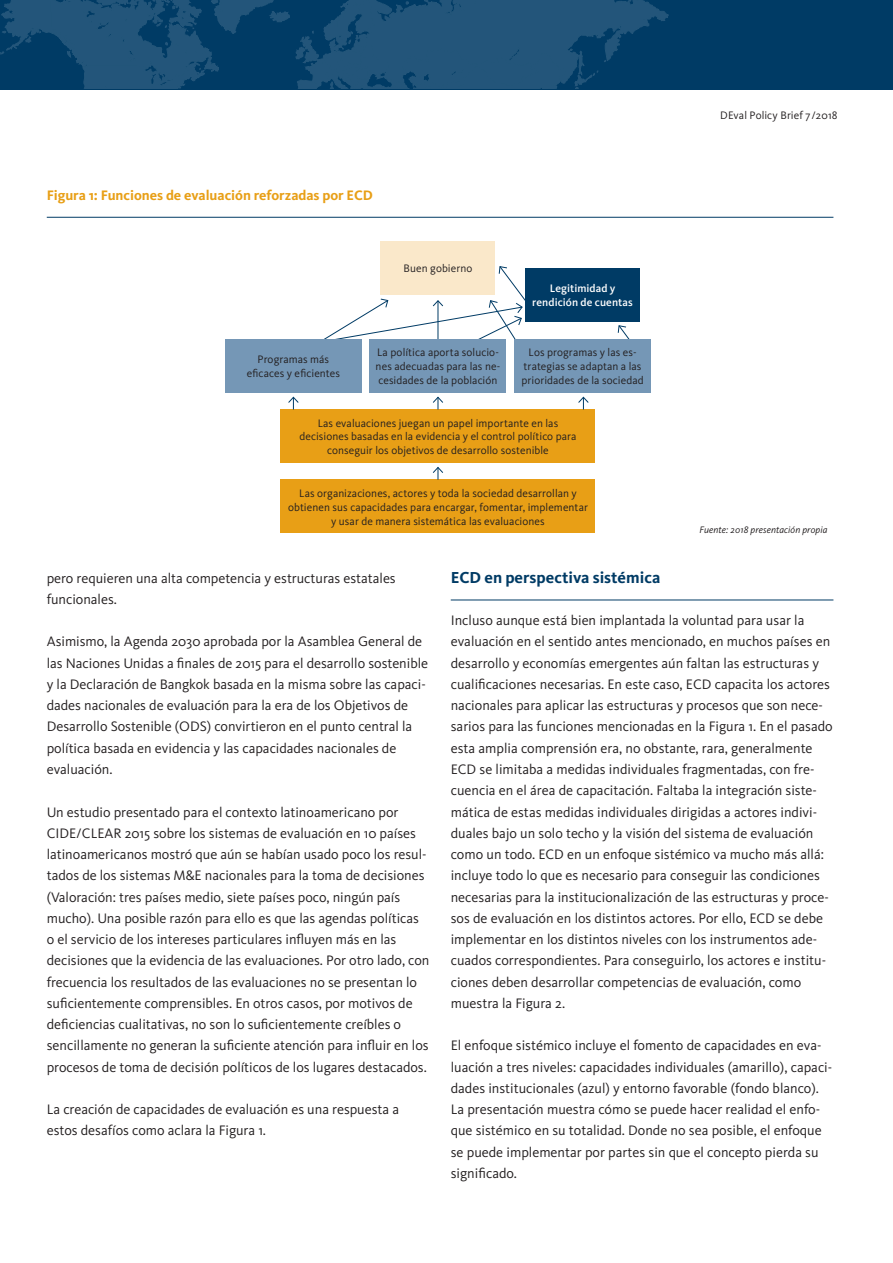
<style>
.page{position:relative;width:893px;height:1263px;background:#fff}
.page>*{position:absolute;margin:0;border:0;box-sizing:border-box;transform-origin:0 0}
.t1{font:700 16.5px "Kievit OT";color:#003b65}
.t2{font:14.25px/21.3px "Kievit OT";color:#231f20}
.t3{font:700 14.25px "Kievit OT";color:#e89f16}
.t4{font:11.25px/13.8px "Kievit OT";letter-spacing:.005em;color:#231f20;text-align:center}
.t5{font:500 11.25px/13.8px "Kievit OT";letter-spacing:.005em;color:#fff;text-align:center}
.t6{font:italic 9.75px "Kievit OT";letter-spacing:.01em;color:#231f20}
</style>
<div class="page">
<div style="left:0;top:0;width:893px;height:90px;background:#003b65"></div>
<svg style="left:0;top:0;width:669px;height:89px"></svg>
<hr style="left:451px;top:600px;width:382px;height:1px;background:#003b65">
<hr style="left:47px;top:217px;width:786px;height:1px;background:#003b65">
<svg style="left:617px;top:325px;width:13px;height:14px"></svg>
<div style="left:525px;top:268px;width:115px;height:53px;background:#003b65"></div>
<div style="left:370px;top:339px;width:136px;height:53px;background:#7597b6"></div>
<div style="left:514px;top:339px;width:137px;height:53px;background:#7597b6"></div>
<div style="left:225px;top:339px;width:136px;height:53px;background:#7597b6"></div>
<div style="left:381px;top:241px;width:114px;height:53px;background:#fae8ca"></div>
<div style="left:281px;top:409px;width:314px;height:54px;background:#e89f16"></div>
<div style="left:281px;top:480px;width:314px;height:53px;background:#e89f16"></div>
<svg style="left:432px;top:467px;width:12px;height:13px"></svg>
<svg style="left:433px;top:396px;width:10px;height:13px"></svg>
<svg style="left:578px;top:396px;width:11px;height:13px"></svg>
<svg style="left:288px;top:396px;width:11px;height:13px"></svg>
<svg style="left:324px;top:266px;width:204px;height:94px"></svg>
<p class="t3" style="left:47px;top:187px;width:328px">Figura 1: Funciones de evaluación reforzadas por ECD</p>
<p class="t4" style="left:403px;top:262px;width:70px">Buen gobierno</p>
<p class="t5" style="left:532px;top:281px;width:102px">Legitimidad y rendición de cuentas</p>
<p class="t4" style="left:247px;top:352px;width:95px">Programas más eficaces y eficientes</p>
<p class="t4" style="left:376px;top:345px;width:126px;text-align:left">La política aporta solucio&shy;nes adecuadas para las ne&shy;cesidades de la población</p>
<p class="t4" style="left:521px;top:345px;width:124px">Los programas y las es&shy;trategias se adaptan a las prioridades de la sociedad</p>
<p class="t4" style="left:299px;top:416px;width:279px">Las evaluaciones juegan un papel importante en las decisiones basadas en la evidencia y el control político para conseguir los objetivos de desarrollo sostenible</p>
<p class="t4" style="left:288px;top:486px;width:301px">Las organizaciones, actores y toda la sociedad desarrollan y obtienen sus capacidades para encargar, fomentar, implementar y usar de manera sistemática las evaluaciones</p>
<p class="t4" style="left:720px;top:109px;width:119px">DEval Policy Brief 7/2018</p>
<p class="t6" style="left:699px;top:524px;width:129px">Fuente: 2018 presentación propia</p>
<p class="t2" style="left:47px;top:567px;width:350px">pero requieren una alta competencia y estructuras estatales funcionales.</p>
<p class="t2" style="left:47px;top:631px;width:383px">Asimismo, la Agenda 2030 aprobada por la Asamblea General de las Naciones Unidas a finales de 2015 para el desarrollo sostenible y la Declaración de Bangkok basada en la misma sobre las capaci&shy;dades nacionales de evaluación para la era de los Objetivos de Desarrollo Sostenible (ODS) convirtieron en el punto central la política basada en evidencia y las capacidades nacionales de evaluación.</p>
<p class="t2" style="left:47px;top:801px;width:384px">Un estudio presentado para el contexto latinoamericano por CIDE/CLEAR 2015 sobre los sistemas de evaluación en 10 países latinoamericanos mostró que aún se habían usado poco los resul&shy;tados de los sistemas M&amp;E nacionales para la toma de decisiones (Valoración: tres países medio, siete países poco, ningún país mucho). Una posible razón para ello es que las agendas políticas o el servicio de los intereses particulares influyen más en las decisiones que la evidencia de las evaluaciones. Por otro lado, con frecuencia los resultados de las evaluaciones no se presentan lo suficientemente comprensibles. En otros casos, por motivos de deficiencias cualitativas, no son lo suficientemente creíbles o sencillamente no generan la suficiente atención para influir en los procesos de toma de decisión políticos de los lugares destacados.</p>
<p class="t2" style="left:47px;top:1099px;width:354px">La creación de capacidades de evaluación es una respuesta a estos desafíos como aclara la Figura 1.</p>
<p class="t1" style="left:451px;top:567px;width:211px">ECD en perspectiva sistémica</p>
<p class="t2" style="left:451px;top:610px;width:383px">Incluso aunque está bien implantada la voluntad para usar la evaluación en el sentido antes mencionado, en muchos países en desarrollo y economías emergentes aún faltan las estructuras y cualificaciones necesarias. En este caso, ECD capacita los actores nacionales para aplicar las estructuras y procesos que son nece&shy;sarios para las funciones mencionadas en la Figura 1. En el pasado esta amplia comprensión era, no obstante, rara, generalmente ECD se limitaba a medidas individuales fragmentadas, con fre&shy;cuencia en el área de capacitación. Faltaba la integración siste&shy;mática de estas medidas individuales dirigidas a actores indivi&shy;duales bajo un solo techo y la visión del sistema de evaluación como un todo. ECD en un enfoque sistémico va mucho más allá: incluye todo lo que es necesario para conseguir las condiciones necesarias para la institucionalización de las estructuras y proce&shy;sos de evaluación en los distintos actores. Por ello, ECD se debe implementar en los distintos niveles con los instrumentos ade&shy;cuados correspondientes. Para conseguirlo, los actores e institu&shy;ciones deben desarrollar competencias de evaluación, como muestra la Figura 2.</p>
<p class="t2" style="left:451px;top:1035px;width:383px">El enfoque sistémico incluye el fomento de capacidades en eva&shy;luación a tres niveles: capacidades individuales (amarillo), capaci&shy;dades institucionales (azul) y entorno favorable (fondo blanco).<br>La presentación muestra cómo se puede hacer realidad el enfo&shy;que sistémico en su totalidad. Donde no sea posible, el enfoque se puede implementar por partes sin que el concepto pierda su significado.</p>
</div>
